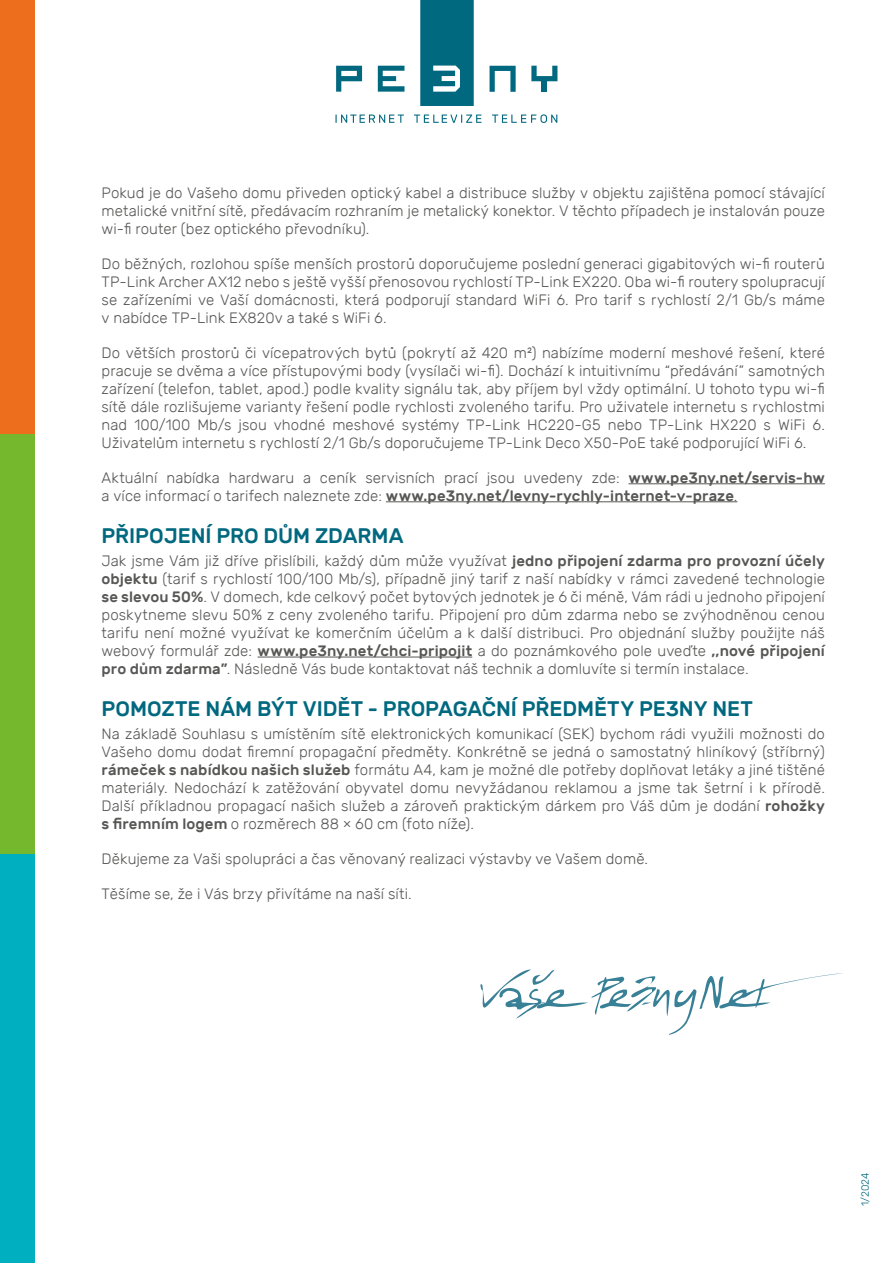
<style>
.page{position:relative;width:893px;height:1263px;background:#fff}
.page>*{position:absolute;margin:0;border:0;box-sizing:border-box;transform-origin:0 0}
.t1{font:500 21px "Rubik";letter-spacing:-.005em;color:#00687f}
.t2{font:300 15px/18px "Rubik";letter-spacing:.005em;color:#575756;text-align:justify}
.t3{font:300 10.5px "Rubik";color:#00687f}
.s1{font-weight:500}
</style>
<div class="page">
<svg style="left:335px;top:115px;width:69px;height:8px"></svg>
<svg style="left:414px;top:115px;width:68px;height:8px"></svg>
<svg style="left:492px;top:114px;width:65px;height:9px"></svg>
<svg style="left:336px;top:66px;width:26px;height:26px"></svg>
<svg style="left:490px;top:66px;width:26px;height:26px"></svg>
<svg style="left:420px;top:0;width:54px;height:106px;background:#147489"></svg>
<svg style="left:378px;top:66px;width:26px;height:26px"></svg>
<svg style="left:531px;top:66px;width:26px;height:15px"></svg>
<div style="left:542px;top:81px;width:5px;height:11px;background:#00687f"></div>
<hr style="left:628px;top:483px;width:197px;height:1px;background:#575756">
<hr style="left:386px;top:501px;width:351px;height:1px;background:#575756">
<hr style="left:258px;top:657px;width:214px;height:1px;background:#575756">
<div style="left:0;top:853px;width:34px;height:410px;background:#00b0c0"></div>
<div style="left:0;top:433px;width:34px;height:420px;background:#76b82d"></div>
<div style="left:0;top:0;width:34px;height:433px;background:#ed6e1c"></div>
<svg style="left:480px;top:969px;width:363px;height:66px"></svg>
<p class="t2" style="left:102px;top:183px;width:725px">Pokud je do Vašeho domu přiveden optický kabel a distribuce služby v objektu zajištěna pomocí stávající metalické vnitřní sítě, předávacím rozhraním je metalický konektor. V těchto případech je instalován pouze wi-fi router (bez optického převodníku).</p>
<p class="t2" style="left:102px;top:254px;width:725px">Do běžných, rozlohou spíše menších prostorů doporučujeme poslední generaci gigabitových wi-fi routerů TP-Link Archer AX12 nebo s ještě vyšší přenosovou rychlostí TP-Link EX220. Oba wi-fi routery spolupracují se zařízeními ve Vaší domácnosti, která podporují standard WiFi 6. Pro tarif s rychlostí 2/1 Gb/s máme v nabídce TP-Link EX820v a také s WiFi 6.</p>
<p class="t2" style="left:102px;top:344px;width:725px">Do větších prostorů či vícepatrových bytů (pokrytí až 420 m2) nabízíme moderní meshové řešení, které pracuje se dvěma a více přístupovými body (vysílači wi-fi). Dochází k intuitivnímu “předávání” samotných zařízení (telefon, tablet, apod.) podle kvality signálu tak, aby příjem byl vždy optimální. U tohoto typu wi-fi sítě dále rozlišujeme varianty řešení podle rychlosti zvoleného tarifu. Pro uživatele internetu s rychlostmi nad 100/100 Mb/s jsou vhodné meshové systémy TP-Link HC220-G5 nebo TP-Link HX220 s WiFi 6.<br>Uživatelům internetu s rychlostí 2/1 Gb/s doporučujeme TP-Link Deco X50-PoE také podporující WiFi 6.</p>
<p class="t2" style="left:102px;top:469px;width:725px">Aktuální nabídka hardwaru a ceník servisních prací jsou uvedeny zde: <span class="s1">www.pe3ny.net/servis-hw </span>a více informací o tarifech naleznete zde: <span class="s1">www.pe3ny.net/levny-rychly-internet-v-praze</span>.</p>
<h1 class="t1" style="left:102px;top:524px;width:303px">PŘIPOJENÍ PRO DŮM ZDARMA</h1>
<p class="t2" style="left:102px;top:552px;width:725px">Jak jsme Vám již dříve přislíbili, každý dům může využívat <span class="s1">jedno připojení zdarma pro provozní účely objektu</span> (tarif s rychlostí 100/100 Mb/s), případně jiný tarif z naší nabídky v rámci zavedené technologie <span class="s1">se slevou 50%</span>. V domech, kde celkový počet bytových jednotek je 6 či méně, Vám rádi u jednoho připojení poskytneme slevu 50% z ceny zvoleného tarifu. Připojení pro dům zdarma nebo se zvýhodněnou cenou tarifu není možné využívat ke komerčním účelům a k další distribuci. Pro objednání služby použijte náš webový formulář zde: <span class="s1">www.pe3ny.net/chci-pripojit</span> a do poznámkového pole uveďte <span class="s1">,,nové připojení pro dům zdarma”</span>. Následně Vás bude kontaktovat náš technik a domluvíte si termín instalace.</p>
<h1 class="t1" style="left:102px;top:697px;width:653px">POMOZTE NÁM BÝT VIDĚT - PROPAGAČNÍ PŘEDMĚTY PE3NY NET</h1>
<p class="t2" style="left:102px;top:725px;width:725px">Na základě Souhlasu s umístěním sítě elektronických komunikací (SEK) bychom rádi využili možnosti do Vašeho domu dodat firemní propagační předměty. Konkrétně se jedná o samostatný hliníkový (stříbrný) <span class="s1">rámeček s nabídkou našich služeb</span> formátu A4, kam je možné dle potřeby doplňovat letáky a jiné tištěné materiály. Nedochází k zatěžování obyvatel domu nevyžádanou reklamou a jsme tak šetrní i k přírodě.<br>Další příkladnou propagací našich služeb a zároveň praktickým dárkem pro Váš dům je dodání <span class="s1">rohožky s firemním logem</span> o rozměrech 88 × 60 cm (foto níže).</p>
<p class="t2" style="left:102px;top:850px;width:548px">Děkujeme za Vaši spolupráci a čas věnovaný realizaci výstavby ve Vašem domě.</p>
<p class="t2" style="left:102px;top:885px;width:312px">Těšíme se, že i Vás brzy přivítáme na naší síti.</p>
<p class="t3" style="left:859px;top:1206px;width:35px;rotate:-90deg">1/2024</p>
</div>
